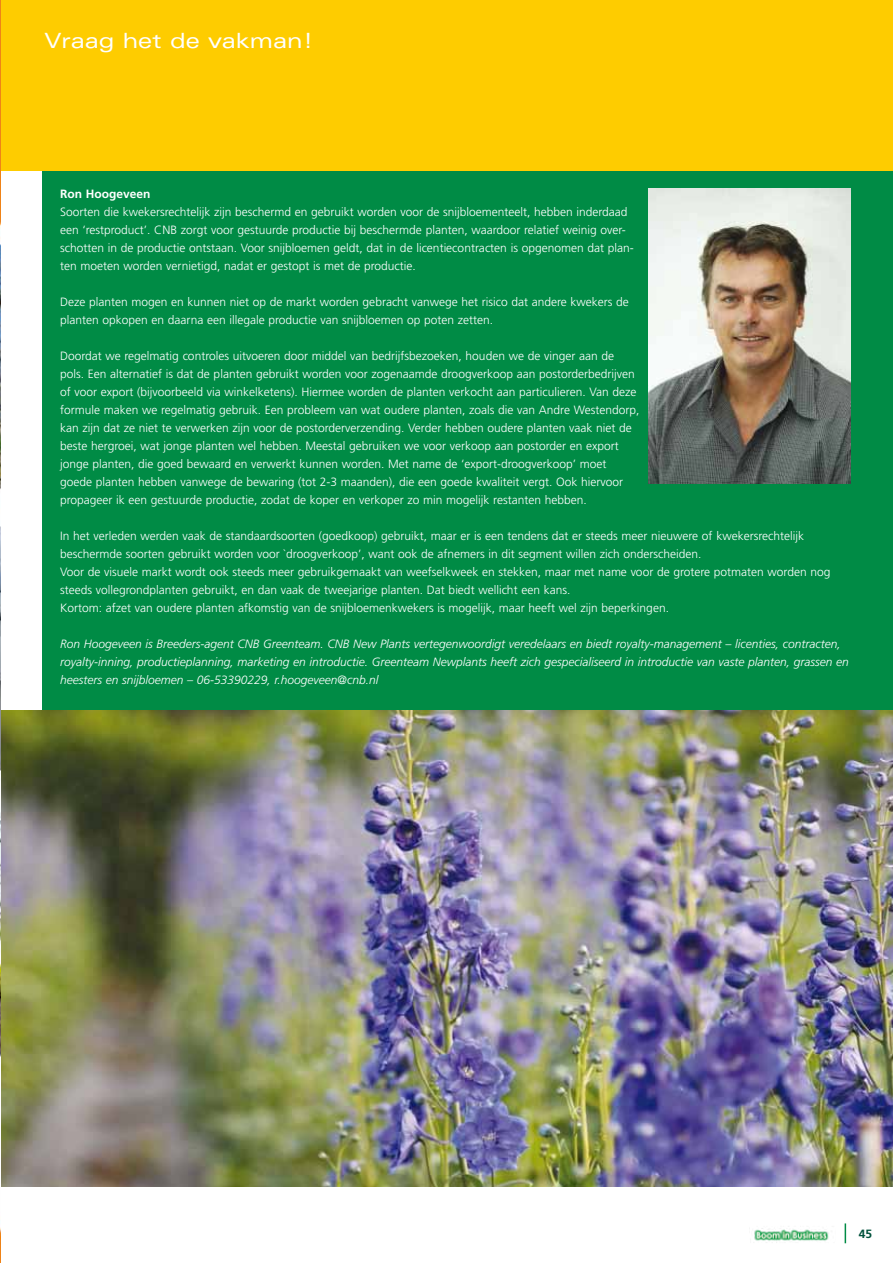
<style>
.page{position:relative;width:893px;height:1263px;background:#fff}
.page>*{position:absolute;margin:0;border:0;box-sizing:border-box;transform-origin:0 0}
.t1{font:expanded 21px "Univers";color:#fff}
.t2{font:300 12px/18px "Frutiger";color:#fff}
.t3{font:italic 300 12px/18px "Frutiger";color:#fff}
.t4{font:700 12px "Frutiger";color:#fff}
.t5{font:700 12px "Frutiger";color:#00523c}
</style>
<div class="page">
<svg style="left:845px;top:1223px;width:1px;height:20px"></svg>
<img style="left:754px;top:1228px;width:75px;height:15px">
<div style="left:43px;top:161px;width:850px;height:559px;background:#008b45"></div>
<img style="left:649px;top:189px;width:201px;height:294px">
<div style="left:1px;top:0;width:892px;height:170px;background:#fecc00"></div>
<img style="left:1px;top:710px;width:892px;height:476px">
<img style="left:0;top:0;width:1px;height:1263px">
<h1 class="t1" style="left:45px;top:28px;width:270px">Vraag het de vakman!</h1>
<p class="t4" style="left:60px;top:187px;width:92px">Ron Hoogeveen</p>
<p class="t2" style="left:60px;top:203px;width:575px">Soorten die kwekersrechtelijk zijn beschermd en gebruikt worden voor de snijbloementeelt, hebben inderdaad een ‘restproduct’. CNB zorgt voor gestuurde productie bij beschermde planten, waardoor relatief weinig over&shy;schotten in de productie ontstaan. Voor snijbloemen geldt, dat in de licentiecontracten is opgenomen dat plan&shy;ten moeten worden vernietigd, nadat er gestopt is met de productie.</p>
<p class="t2" style="left:60px;top:293px;width:570px">Deze planten mogen en kunnen niet op de markt worden gebracht vanwege het risico dat andere kwekers de planten opkopen en daarna een illegale productie van snijbloemen op poten zetten.</p>
<p class="t2" style="left:60px;top:347px;width:581px">Doordat we regelmatig controles uitvoeren door middel van bedrijfsbezoeken, houden we de vinger aan de pols. Een alternatief is dat de planten gebruikt worden voor zogenaamde droogverkoop aan postorderbedrijven of voor export (bijvoorbeeld via winkelketens). Hiermee worden de planten verkocht aan particulieren. Van deze formule maken we regelmatig gebruik. Een probleem van wat oudere planten, zoals die van Andre Westendorp, kan zijn dat ze niet te verwerken zijn voor de postorderverzending. Verder hebben oudere planten vaak niet de beste hergroei, wat jonge planten wel hebben. Meestal gebruiken we voor verkoop aan postorder en export jonge planten, die goed bewaard en verwerkt kunnen worden. Met name de ‘export-droogverkoop’ moet goede planten hebben vanwege de bewaring (tot 2-3 maanden), die een goede kwaliteit vergt. Ook hiervoor propageer ik een gestuurde productie, zodat de koper en verkoper zo min mogelijk restanten hebben.</p>
<p class="t2" style="left:60px;top:527px;width:772px">In het verleden werden vaak de standaardsoorten (goedkoop) gebruikt, maar er is een tendens dat er steeds meer nieuwere of kwekersrechtelijk beschermde soorten gebruikt worden voor `droogverkoop’, want ook de afnemers in dit segment willen zich onderscheiden.<br>Voor de visuele markt wordt ook steeds meer gebruikgemaakt van weefselkweek en stekken, maar met name voor de grotere potmaten worden nog steeds vollegrondplanten gebruikt, en dan vaak de tweejarige planten. Dat biedt wellicht een kans.<br>Kortom: afzet van oudere planten afkomstig van de snijbloemenkwekers is mogelijk, maar heeft wel zijn beperkingen.</p>
<p class="t3" style="left:60px;top:635px;width:790px">Ron Hoogeveen is Breeders-agent CNB Greenteam. CNB New Plants vertegenwoordigt veredelaars en biedt royalty-management – licenties, contracten, royalty-inning, productieplanning, marketing en introductie. Greenteam Newplants heeft zich gespecialiseerd in introductie van vaste planten, grassen en heesters en snijbloemen – 06-53390229, r.hoogeveen@cnb.nl</p>
<p class="t5" style="left:859px;top:1227px;width:15px">45</p>
</div>
